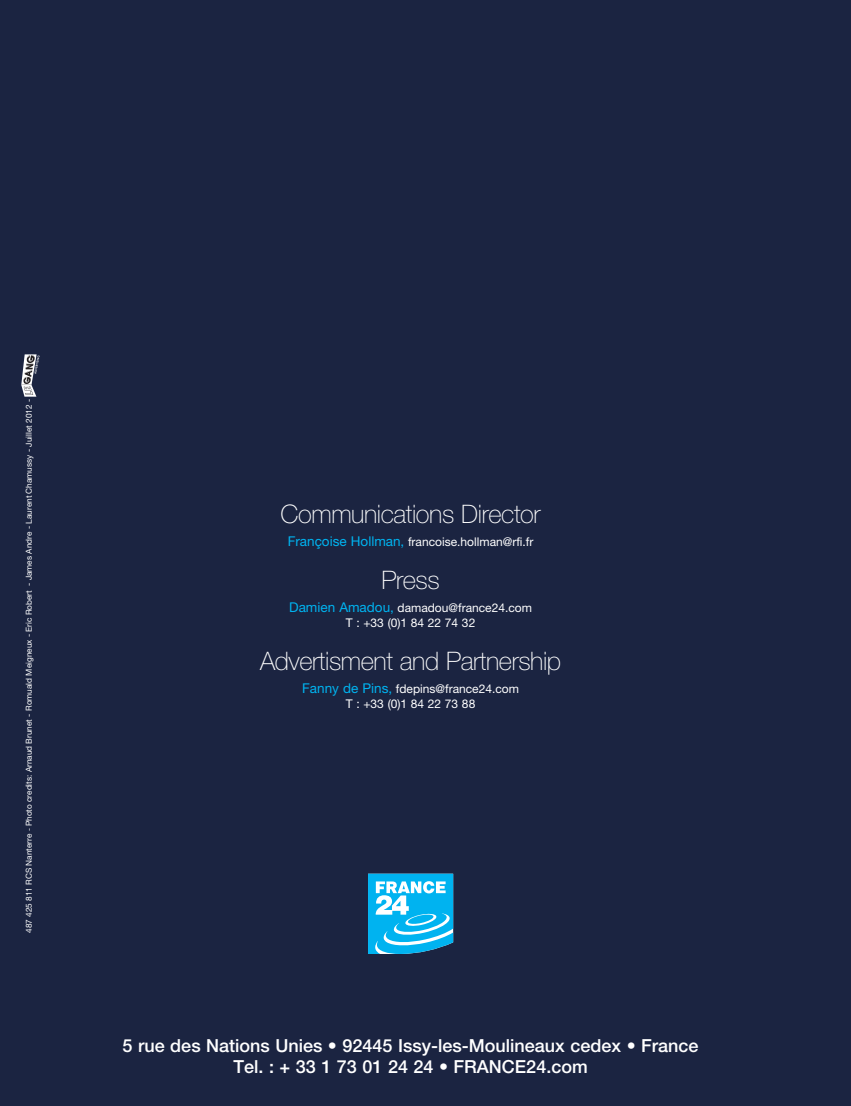
<style>
.page{position:relative;width:851px;height:1106px;background:#fff}
.page>*{position:absolute;margin:0;border:0;box-sizing:border-box;transform-origin:0 0}
.t1{font:100 25.5px "Helvetica Neue LT Std";letter-spacing:-.015em;color:#fff}
.t2{font:500 18px/21.6px "Helvetica Neue LT Std";color:#fff;text-align:center}
.t3{font:12px/15px "Helvetica Neue LT Std";color:#fff;text-align:center}
.t4{font:8.25px "Helvetica Neue";color:#fff}
.s1{font-size:7.5px}
.s2{font-size:13.5px;color:#00b3f0}
</style>
<div class="page">
<div style="left:0;top:0;width:850px;height:1105px;background:#1b2441"></div>
<svg style="left:368px;top:873px;width:85px;height:81px;background:#39beed"></svg>
<svg style="left:21px;top:354px;width:18px;height:42px"></svg>
<p class="t4" style="left:26px;top:933px;width:535px;rotate:-90deg">487 425 811 RCS Nanterre <span class="s1">-</span> Photo credits: Arnaud Brunet - Romuald Meigneux - Eric Robert - James Andre - Laurent Chamussy - Juillet 2012 -</p>
<h1 class="t1" style="left:280px;top:504px;width:261px">Communications Director</h1>
<p class="t3" style="left:287px;top:535px;width:247px"><span class="s2">Françoise Hollman,</span> francoise.hollman@rfi.fr</p>
<h1 class="t1" style="left:381px;top:570px;width:60px">Press</h1>
<p class="t3" style="left:289px;top:601px;width:244px"><span class="s2">Damien Amadou,</span> damadou@france24.com<br>T : +33 (0)1 84 22 74 32</p>
<h1 class="t1" style="left:260px;top:651px;width:302px">Advertisment and Partnership</h1>
<p class="t3" style="left:302px;top:682px;width:218px"><span class="s2">Fanny de Pins,</span> fdepins@france24.com<br>T : +33 (0)1 84 22 73 88</p>
<h2 class="t2" style="left:123px;top:1034px;width:577px">5 rue des Nations Unies • 92445 Issy-les-Moulineaux cedex • France<br>Tel. : + 33 1 73 01 24 24 • FRANCE24.com</h2>
</div>
